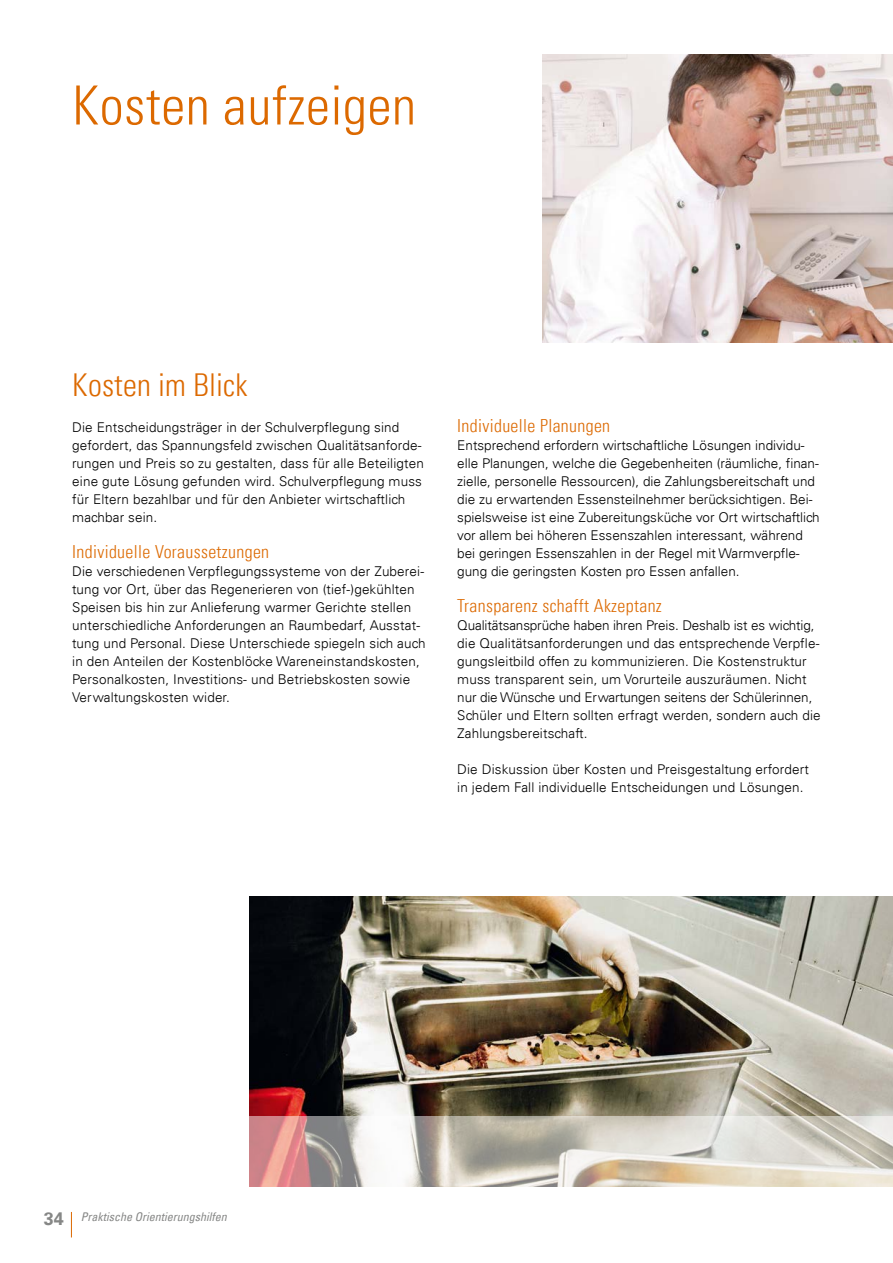
<style>
.page{position:relative;width:893px;height:1263px;background:#fff}
.page>*{position:absolute;margin:0;border:0;box-sizing:border-box;transform-origin:0 0}
.t1{font:300 condensed 54px "Univers";letter-spacing:.01em;color:#dc6900}
.Innenseiten_Headline_Orientierungshilfen{font:300 condensed 31.5px "Univers";letter-spacing:.005em;color:#dc6900}
.Innenseiten_Headline_Orientierungshilfen-2{font:300 condensed 18px "Univers";letter-spacing:.02em;color:#dc6900}
.t2{font:700 18px "Univers";color:#868786}
.Innenseiten_Kapitel_Fliesstext{font:300 13.5px/18px "Univers";letter-spacing:.01em;color:#000}
.t3{font:italic condensed 12px "Univers";color:#868786}
</style>
<div class="page">
<img style="left:249px;top:897px;width:644px;height:219px">
<svg style="left:249px;top:1116px;width:644px;height:71px;background:#cfc4bb"></svg>
<img style="left:543px;top:54px;width:350px;height:288px">
<svg style="left:71px;top:1212px;width:1px;height:25px"></svg>
<h1 class="t1" style="left:72px;top:73px;width:345px">Kosten aufzeigen</h1>
<h3 class="Innenseiten_Headline_Orientierungshilfen" style="left:72px;top:366px;width:177px">Kosten im Blick</h3>
<p class="Innenseiten_Kapitel_Fliesstext" style="left:72px;top:418px;width:353px">Die Entscheidungsträger in der Schulverpflegung sind gefordert, das Spannungsfeld zwischen Qualitätsanforde&shy;rungen und Preis so zu gestalten, dass für alle Beteiligten eine gute Lösung gefunden wird. Schulverpflegung muss für Eltern bezahlbar und für den Anbieter wirtschaftlich machbar sein.</p>
<h4 class="Innenseiten_Headline_Orientierungshilfen-2" style="left:72px;top:541px;width:198px">Individuelle Voraussetzungen</h4>
<p class="Innenseiten_Kapitel_Fliesstext" style="left:72px;top:562px;width:355px">Die verschiedenen Verpflegungssysteme von der Zuberei&shy;tung vor Ort, über das Regenerieren von (tief-)gekühlten Speisen bis hin zur Anlieferung warmer Gerichte stellen unterschiedliche Anforderungen an Raumbedarf, Ausstat&shy;tung und Personal. Diese Unterschiede spiegeln sich auch in den Anteilen der Kostenblöcke Wareneinstandskosten, Personalkosten, Investitions- und Betriebskosten sowie Verwaltungskosten wider.</p>
<h4 class="Innenseiten_Headline_Orientierungshilfen-2" style="left:457px;top:415px;width:154px">Individuelle Planungen</h4>
<p class="Innenseiten_Kapitel_Fliesstext" style="left:457px;top:436px;width:364px">Entsprechend erfordern wirtschaftliche Lösungen individu&shy;elle Planungen, welche die Gegebenheiten (räumliche, finan&shy;zielle, personelle Ressourcen), die Zahlungsbereitschaft und die zu erwartenden Essensteilnehmer berücksichtigen. Bei&shy;spielsweise ist eine Zubereitungsküche vor Ort wirtschaftlich vor allem bei höheren Essenszahlen interessant, während bei geringen Essenszahlen in der Regel mit Warmverpfle&shy;gung die geringsten Kosten pro Essen anfallen.</p>
<h4 class="Innenseiten_Headline_Orientierungshilfen-2" style="left:457px;top:595px;width:206px">Transparenz schafft Akzeptanz</h4>
<p class="Innenseiten_Kapitel_Fliesstext" style="left:457px;top:616px;width:365px">Qualitätsansprüche haben ihren Preis. Deshalb ist es wichtig, die Qualitätsanforderungen und das entsprechende Verpfle&shy;gungsleitbild offen zu kommunizieren. Die Kostenstruktur muss transparent sein, um Vorurteile auszuräumen. Nicht nur die Wünsche und Erwartungen seitens der Schülerinnen, Schüler und Eltern sollten erfragt werden, sondern auch die Zahlungsbereitschaft.</p>
<p class="Innenseiten_Kapitel_Fliesstext" style="left:457px;top:760px;width:353px">Die Diskussion über Kosten und Preisgestaltung erfordert in jedem Fall individuelle Entscheidungen und Lösungen.</p>
<h3 class="t2" style="left:44px;top:1208px;width:22px">34</h3>
<p class="t3" style="left:81px;top:1209px;width:147px">Praktische Orientierungshilfen</p>
</div>
